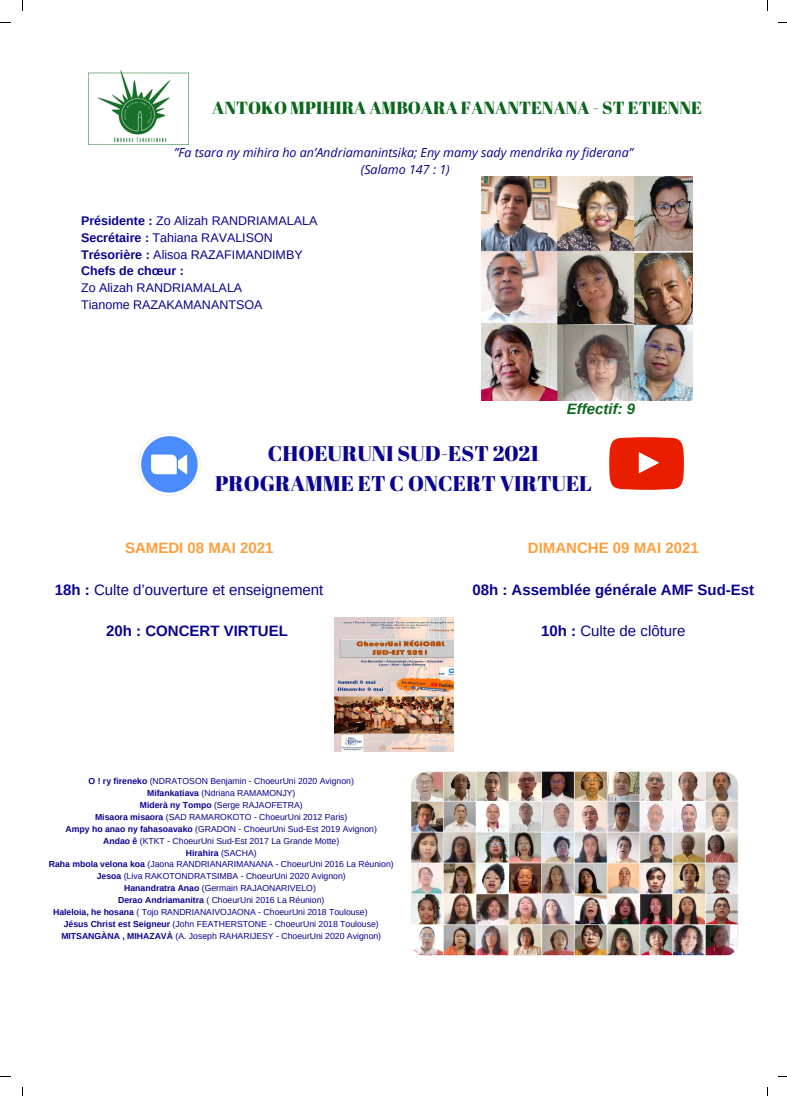
<style>
.page{position:relative;width:787px;height:1096px;background:#fff}
.page>*{position:absolute;margin:0;border:0;box-sizing:border-box;transform-origin:0 0}
.t1{font:21.25px "Abril Fatface";color:#0a0392}
.t2{font:17.5px "Abril Fatface";color:#0b671c}
.t3{font:15px "Arimo";color:#0a0392}
.t4{font:700 15px "Arimo";color:#0a0392}
.t5{font:700 15px "Arimo";color:#fe9e3d}
.t6{font:italic 700 15px "Arimo";color:#0b671c}
.t7{font:12.5px "Arimo";color:#0a0392}
.t8{font:italic 12.5px "Open Sans";color:#0a0392}
.t9{font:700 12.5px "Arimo";color:#0a0392}
.t10{font:8.62px "Arimo";color:#0a0392}
.t11{font:700 8.62px "Arimo";color:#0a0392}
.s1{font-weight:700}
.s2{font-weight:400}
</style>
<div class="page">
<img style="left:89px;top:70px;width:99px;height:73px">
<img style="left:481px;top:176px;width:212px;height:225px">
<img style="left:335px;top:617px;width:119px;height:134px">
<img style="left:138px;top:433px;width:62px;height:62px">
<svg style="left:609px;top:437px;width:75px;height:52px;background:#eb351c"></svg>
<img style="left:411px;top:771px;width:328px;height:185px;border-radius:15px">
<p class="t2" style="left:212px;top:96px;width:491px">ANTOKO MPIHIRA AMBOARA FANANTENANA - ST ETIENNE</p>
<p class="t8" style="left:174px;top:143px;width:461px">”Fa tsara ny mihira ho an’Andriamanintsika; Eny mamy sady mendrika ny fiderana”</p>
<p class="t8" style="left:361px;top:160px;width:91px">(Salamo 147 : 1)</p>
<p class="t7" style="left:81px;top:213px;width:238px"><span class="s1">Présidente :</span> Zo Alizah RANDRIAMALALA</p>
<p class="t7" style="left:81px;top:230px;width:193px"><span class="s1">Secrétaire :</span> Tahiana RAVALISON</p>
<p class="t7" style="left:81px;top:247px;width:223px"><span class="s1">Trésorière :</span> Alisoa RAZAFIMANDIMBY</p>
<p class="t9" style="left:81px;top:264px;width:104px">Chefs de chœur :</p>
<p class="t7" style="left:81px;top:281px;width:163px">Zo Alizah RANDRIAMALALA</p>
<p class="t7" style="left:81px;top:298px;width:183px">Tianome RAZAKAMANANTSOA</p>
<p class="t6" style="left:567px;top:400px;width:70px">Effectif: 9</p>
<p class="t1" style="left:268px;top:439px;width:273px">CHOEURUNI SUD-EST 2021</p>
<p class="t1" style="left:215px;top:468px;width:378px">PROGRAMME ET C ONCERT VIRTUEL</p>
<p class="t5" style="left:125px;top:540px;width:150px">SAMEDI 08 MAI 2021</p>
<p class="t3" style="left:55px;top:581px;width:270px"><span class="s1">18h :</span> Culte d’ouverture et enseignement</p>
<p class="t4" style="left:106px;top:622px;width:183px">20h : CONCERT VIRTUEL</p>
<p class="t10" style="left:89px;top:776px;width:267px"><span class="s1">O ! ry fireneko</span> (NDRATOSON Benjamin - ChoeurUni 2020 Avignon)</p>
<p class="t10" style="left:147px;top:788px;width:150px"><span class="s1">Mifankatiava</span> (Ndriana RAMAMONJY)</p>
<p class="t10" style="left:140px;top:800px;width:164px"><span class="s1">Miderà ny Tompo</span> (Serge RAJAOFETRA)</p>
<p class="t10" style="left:95px;top:811px;width:254px"><span class="s1">Misaora misaora</span> (SAD RAMAROKOTO - ChoeurUni 2012 Paris)</p>
<p class="t10" style="left:66px;top:823px;width:313px"><span class="s1">Ampy ho anao ny fahasoavako</span> (GRADON - ChoeurUni Sud-Est 2019 Avignon)</p>
<p class="t10" style="left:103px;top:835px;width:238px"><span class="s1">Andao ê</span> (KTKT - ChoeurUni Sud-Est 2017 La Grande Motte)</p>
<p class="t11" style="left:186px;top:847px;width:72px">Hirahira <span class="s2">(SACHA)</span></p>
<p class="t10" style="left:49px;top:859px;width:346px"><span class="s1">Raha mbola velona koa</span> (Jaona RANDRIANARIMANANA - ChoeurUni 2016 La Réunion)</p>
<p class="t10" style="left:97px;top:871px;width:251px"><span class="s1">Jesoa</span> (Liva RAKOTONDRATSIMBA - ChoeurUni 2020 Avignon)</p>
<p class="t10" style="left:124px;top:883px;width:193px"><span class="s1">Hanandratra Anao</span> (Germain RAJAONARIVELO)</p>
<p class="t10" style="left:118px;top:895px;width:208px"><span class="s1">Derao Andriamanitra</span> ( ChoeurUni 2016 La Réunion)</p>
<p class="t10" style="left:53px;top:907px;width:316px"><span class="s1">Haleloia, he hosana</span> ( Tojo RANDRIANAIVOJAONA - ChoeurUni 2018 Toulouse)</p>
<p class="t10" style="left:64px;top:919px;width:317px"><span class="s1">Jésus Christ est Seigneur</span> (John FEATHERSTONE - ChoeurUni 2018 Toulouse)</p>
<p class="t10" style="left:61px;top:931px;width:321px"><span class="s1">MITSANGÀNA , MIHAZAVÀ</span> (A. Joseph RAHARIJESY - ChoeurUni 2020 Avignon)</p>
<p class="t5" style="left:528px;top:540px;width:172px">DIMANCHE 09 MAI 2021</p>
<p class="t4" style="left:472px;top:581px;width:283px">08h : Assemblée générale AMF Sud-Est</p>
<p class="t3" style="left:541px;top:622px;width:146px"><span class="s1">10h :</span> Culte de clôture</p>
</div>
